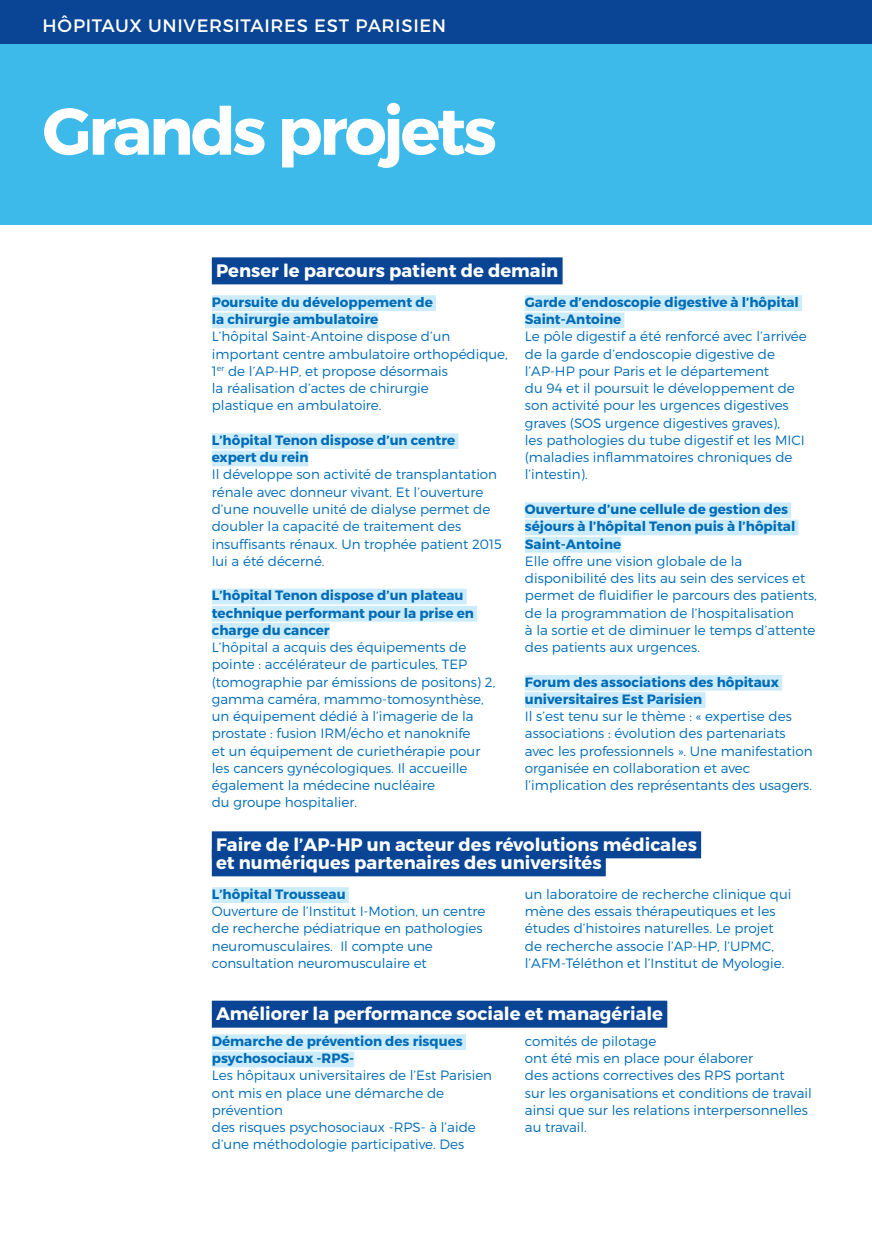
<style>
.page{position:relative;width:872px;height:1242px;background:#fff}
.page>*{position:absolute;margin:0;border:0;box-sizing:border-box;transform-origin:0 0}
.t1{font:700 66px "Montserrat";letter-spacing:-.05em;color:#fff}
.t2{font:700 18px/18px "Montserrat";color:#fff}
.t3{font:18px "Montserrat";letter-spacing:.035em;color:#fff}
.t4{font:300 13.5px/17.2px "Montserrat";color:#006cb7}
.t5{font:700 13.5px/17.2px "Montserrat";color:#006cb7}
</style>
<div class="page">
<div style="left:0;top:43px;width:872px;height:182px;background:#3db9ea"></div>
<div style="left:0;top:0;width:872px;height:43px;background:#094594"></div>
<div style="left:212px;top:257px;width:350px;height:27px;background:#094594"></div>
<div style="left:212px;top:295px;width:224px;height:16px;background:#ccecfb"></div>
<div style="left:212px;top:312px;width:166px;height:16px;background:#ccecfb"></div>
<div style="left:212px;top:433px;width:246px;height:16px;background:#ccecfb"></div>
<div style="left:212px;top:450px;width:96px;height:16px;background:#ccecfb"></div>
<div style="left:212px;top:588px;width:255px;height:16px;background:#ccecfb"></div>
<div style="left:212px;top:606px;width:265px;height:15px;background:#ccecfb"></div>
<div style="left:212px;top:623px;width:118px;height:16px;background:#ccecfb"></div>
<div style="left:525px;top:295px;width:277px;height:16px;background:#ccecfb"></div>
<div style="left:525px;top:312px;width:99px;height:16px;background:#ccecfb"></div>
<div style="left:525px;top:502px;width:266px;height:16px;background:#ccecfb"></div>
<div style="left:525px;top:519px;width:273px;height:16px;background:#ccecfb"></div>
<div style="left:525px;top:537px;width:96px;height:15px;background:#ccecfb"></div>
<div style="left:525px;top:675px;width:257px;height:15px;background:#ccecfb"></div>
<div style="left:525px;top:692px;width:180px;height:16px;background:#ccecfb"></div>
<div style="left:212px;top:831px;width:489px;height:27px;background:#094594"></div>
<div style="left:212px;top:849px;width:394px;height:27px;background:#094594"></div>
<div style="left:212px;top:887px;width:137px;height:16px;background:#ccecfb"></div>
<div style="left:212px;top:1000px;width:455px;height:27px;background:#094594"></div>
<div style="left:212px;top:1034px;width:254px;height:16px;background:#ccecfb"></div>
<div style="left:212px;top:1051px;width:142px;height:16px;background:#ccecfb"></div>
<h2 class="t3" style="left:43px;top:14px;width:405px">HÔPITAUX UNIVERSITAIRES EST PARISIEN</h2>
<h1 class="t1" style="left:43px;top:90px;width:456px">Grands projets</h1>
<h2 class="t2" style="left:216px;top:262px;width:344px">Penser le parcours patient de demain</h2>
<p class="t5" style="left:212px;top:294px;width:222px">Poursuite du développement de la chirurgie ambulatoire</p>
<p class="t4" style="left:212px;top:328px;width:297px">L’hôpital Saint-Antoine dispose d’un important centre ambulatoire orthopédique, 1<sup>er</sup> de l’AP-HP, et propose désormais<br>la réalisation d’actes de chirurgie<br>plastique en ambulatoire.</p>
<p class="t5" style="left:212px;top:432px;width:245px">L’hôpital Tenon dispose d’un centre expert du rein</p>
<p class="t4" style="left:212px;top:466px;width:291px">Il développe son activité de transplantation rénale avec donneur vivant. Et l’ouverture d’une nouvelle unité de dialyse permet de doubler la capacité de traitement des insuffisants rénaux. Un trophée patient 2015 lui a été décerné.</p>
<p class="t5" style="left:212px;top:587px;width:264px">L’hôpital Tenon dispose d’un plateau technique performant pour la prise en charge du cancer</p>
<p class="t4" style="left:212px;top:638px;width:285px">L’hôpital a acquis des équipements de pointe : accélérateur de particules, TEP (tomographie par émissions de positons) 2, gamma caméra, mammo-tomosynthèse, un équipement dédié à l’imagerie de la prostate : fusion IRM/écho et nanoknife<br>et un équipement de curiethérapie pour les cancers gynécologiques. Il accueille également la médecine nucléaire<br>du groupe hospitalier.</p>
<p class="t5" style="left:525px;top:294px;width:275px">Garde d’endoscopie digestive à l’hôpital<br>Saint-Antoine</p>
<p class="t4" style="left:525px;top:328px;width:283px">Le pôle digestif a été renforcé avec l’arrivée de la garde d’endoscopie digestive de l’AP-HP pour Paris et le département<br>du 94 et il poursuit le développement de son activité pour les urgences digestives graves (SOS urgence digestives graves),<br>les pathologies du tube digestif et les MICI (maladies inflammatoires chroniques de l’intestin).</p>
<p class="t5" style="left:525px;top:501px;width:272px">Ouverture d’une cellule de gestion des séjours à l’hôpital Tenon puis à l’hôpital<br>Saint-Antoine</p>
<p class="t4" style="left:525px;top:552px;width:293px">Elle offre une vision globale de la disponibilité des lits au sein des services et permet de fluidifier le parcours des patients, de la programmation de l’hospitalisation<br>à la sortie et de diminuer le temps d’attente des patients aux urgences.</p>
<p class="t5" style="left:525px;top:673px;width:256px">Forum des associations des hôpitaux universitaires Est Parisien</p>
<p class="t4" style="left:525px;top:707px;width:289px">Il s’est tenu sur le thème : « expertise des associations : évolution des partenariats avec les professionnels ». Une manifestation organisée en collaboration et avec l’implication des représentants des usagers.</p>
<h2 class="t2" style="left:216px;top:835px;width:482px">Faire de l’AP-HP un acteur des révolutions médicales et numériques partenaires des universités</h2>
<p class="t5" style="left:212px;top:885px;width:135px">L’hôpital Trousseau</p>
<p class="t4" style="left:212px;top:902px;width:275px">Ouverture de l’Institut I-Motion, un centre de recherche pédiatrique en pathologies neuromusculaires. Il compte une consultation neuromusculaire et</p>
<p class="t4" style="left:525px;top:885px;width:268px">un laboratoire de recherche clinique qui mène des essais thérapeutiques et les études d’histoires naturelles. Le projet de recherche associe l’AP-HP, l’UPMC, l’AFM-Téléthon et l’Institut de Myologie.</p>
<h2 class="t2" style="left:216px;top:1005px;width:448px">Améliorer la performance sociale et managériale</h2>
<p class="t5" style="left:212px;top:1032px;width:252px">Démarche de prévention des risques psychosociaux -RPS-</p>
<p class="t4" style="left:212px;top:1066px;width:282px">Les hôpitaux universitaires de l’Est Parisien ont mis en place une démarche de prévention<br>des risques psychosociaux -RPS- à l’aide d’une méthodologie participative. Des</p>
<p class="t4" style="left:525px;top:1032px;width:288px">comités de pilotage<br>ont été mis en place pour élaborer<br>des actions correctives des RPS portant<br>sur les organisations et conditions de travail ainsi que sur les relations interpersonnelles au travail.</p>
</div>
